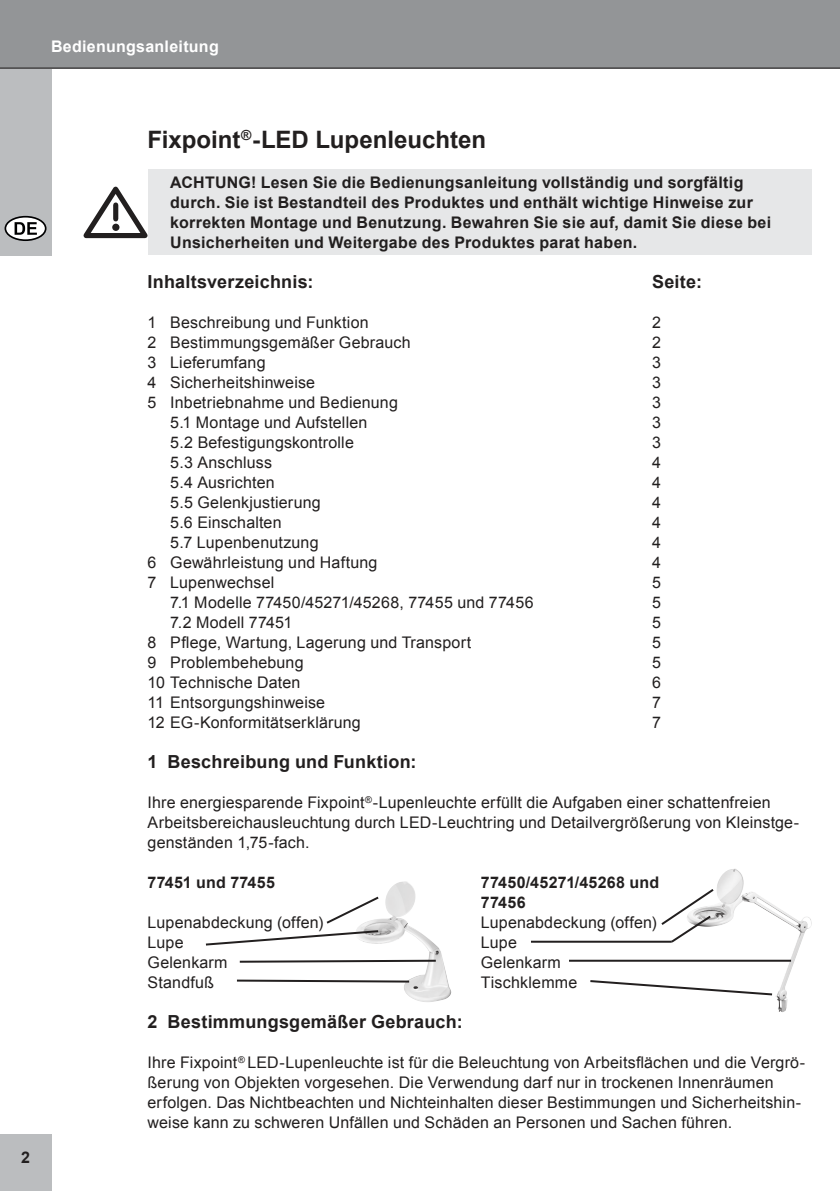
<style>
.page{position:relative;width:840px;height:1191px;background:#fff}
.page>*{position:absolute;margin:0;border:0;box-sizing:border-box;transform-origin:0 0}
.t1{font:700 24px "Arial";color:#221f1f}
.t2{font:700 18px "Arial";letter-spacing:.015em;color:#221f1f}
.t3{font:16px/20px "Arial";letter-spacing:.01em;color:#221f1f}
.t4{font:700 16px/20px "Arial";letter-spacing:.015em;color:#221f1f}
.t5{font:700 16px "Arial";letter-spacing:.015em;color:#fff}
</style>
<div class="page">
<div style="left:0;top:0;width:51px;height:255px;background:#bbbdbf"></div>
<div style="left:0;top:1134px;width:51px;height:57px;background:#bbbdbf"></div>
<div style="left:0;top:0;width:839px;height:68px;background:#939597"></div>
<hr style="left:0;top:68px;width:839px;height:1px;background:#221f1f">
<div style="left:148px;top:169px;width:663px;height:86px;background:#e6e7e8"></div>
<svg style="left:83px;top:186px;width:65px;height:53px"></svg>
<div style="left:113px;top:205px;width:5px;height:14px;background:#221f1f"></div>
<div style="left:112px;top:224px;width:7px;height:7px;background:#221f1f;border-radius:50%"></div>
<svg style="left:5px;top:217px;width:41px;height:23px"></svg>
<div style="left:5px;top:216px;width:41px;height:25px;border:2px solid #000001;border-radius:50%"></div>
<svg style="left:15px;top:222px;width:22px;height:13px"></svg>
<img style="left:380px;top:881px;width:71px;height:121px">
<svg style="left:205px;top:896px;width:175px;height:50px"></svg>
<svg style="left:239px;top:958px;width:198px;height:5px"></svg>
<svg style="left:236px;top:978px;width:175px;height:5px"></svg>
<img style="left:686px;top:869px;width:125px;height:143px">
<hr style="left:530px;top:940px;width:141px;height:2px;background:#221f1f">
<svg style="left:658px;top:887px;width:57px;height:57px"></svg>
<hr style="left:568px;top:959px;width:222px;height:2px;background:#221f1f">
<svg style="left:590px;top:979px;width:183px;height:17px"></svg>
<p class="t5" style="left:51px;top:40px;width:169px">Bedienungsanleitung</p>
<p class="t4" style="left:21px;top:1148px;width:10px">2</p>
<h1 class="t1" style="left:147px;top:131px;width:340px">Fixpoint<sup>®</sup>-LED Lupenleuchten</h1>
<p class="t4" style="left:170px;top:174px;width:602px">ACHTUNG! Lesen Sie die Bedienungsanleitung vollständig und sorgfältig durch. Sie ist Bestandteil des Produktes und enthält wichtige Hinweise zur korrekten Montage und Benutzung. Bewahren Sie sie auf, damit Sie diese bei Unsicherheiten und Weitergabe des Produktes parat haben.</p>
<p class="t2" style="left:147px;top:275px;width:167px">Inhaltsverzeichnis:</p>
<p class="t2" style="left:651px;top:275px;width:51px">Seite:</p>
<p class="t3" style="left:147px;top:314px;width:222px">1 Beschreibung und Funktion</p>
<p class="t3" style="left:651px;top:314px;width:10px">2</p>
<p class="t3" style="left:147px;top:334px;width:264px">2 Bestimmungsgemäßer Gebrauch</p>
<p class="t3" style="left:651px;top:334px;width:10px">2</p>
<p class="t3" style="left:147px;top:354px;width:119px">3 Lieferumfang</p>
<p class="t3" style="left:651px;top:354px;width:10px">3</p>
<p class="t3" style="left:147px;top:374px;width:169px">4 Sicherheitshinweise</p>
<p class="t3" style="left:651px;top:374px;width:10px">3</p>
<p class="t3" style="left:147px;top:394px;width:252px">5 Inbetriebnahme und Bedienung</p>
<p class="t3" style="left:651px;top:394px;width:10px">3</p>
<p class="t3" style="left:170px;top:414px;width:198px">5.1 Montage und Aufstellen</p>
<p class="t3" style="left:651px;top:414px;width:10px">3</p>
<p class="t3" style="left:170px;top:434px;width:185px">5.2 Befestigungskontrolle</p>
<p class="t3" style="left:651px;top:434px;width:10px">3</p>
<p class="t3" style="left:170px;top:454px;width:103px">5.3 Anschluss</p>
<p class="t3" style="left:651px;top:454px;width:10px">4</p>
<p class="t3" style="left:170px;top:474px;width:106px">5.4 Ausrichten</p>
<p class="t3" style="left:651px;top:474px;width:10px">4</p>
<p class="t3" style="left:170px;top:494px;width:152px">5.5 Gelenkjustierung</p>
<p class="t3" style="left:651px;top:494px;width:10px">4</p>
<p class="t3" style="left:170px;top:514px;width:113px">5.6 Einschalten</p>
<p class="t3" style="left:651px;top:514px;width:10px">4</p>
<p class="t3" style="left:170px;top:534px;width:150px">5.7 Lupenbenutzung</p>
<p class="t3" style="left:651px;top:534px;width:10px">4</p>
<p class="t3" style="left:147px;top:554px;width:231px">6 Gewährleistung und Haftung</p>
<p class="t3" style="left:651px;top:554px;width:10px">4</p>
<p class="t3" style="left:147px;top:574px;width:128px">7 Lupenwechsel</p>
<p class="t3" style="left:651px;top:574px;width:10px">5</p>
<p class="t3" style="left:170px;top:594px;width:364px">7.1 Modelle 77450/45271/45268, 77455 und 77456</p>
<p class="t3" style="left:651px;top:594px;width:10px">5</p>
<p class="t3" style="left:170px;top:614px;width:123px">7.2 Modell 77451</p>
<p class="t3" style="left:651px;top:614px;width:10px">5</p>
<p class="t3" style="left:147px;top:633px;width:325px">8 Pflege, Wartung, Lagerung und Transport</p>
<p class="t3" style="left:651px;top:633px;width:10px">5</p>
<p class="t3" style="left:147px;top:654px;width:157px">9 Problembehebung</p>
<p class="t3" style="left:651px;top:654px;width:10px">5</p>
<p class="t3" style="left:147px;top:673px;width:154px">10 Technische Daten</p>
<p class="t3" style="left:651px;top:673px;width:10px">6</p>
<p class="t3" style="left:147px;top:694px;width:179px">11 Entsorgungshinweise</p>
<p class="t3" style="left:651px;top:694px;width:10px">7</p>
<p class="t3" style="left:147px;top:714px;width:215px">12 EG-Konformitätserklärung</p>
<p class="t3" style="left:651px;top:714px;width:10px">7</p>
<p class="t2" style="left:147px;top:755px;width:270px">1 Beschreibung und Funktion:</p>
<p class="t3" style="left:147px;top:794px;width:652px">Ihre energiesparende Fixpoint<sup>®</sup>-Lupenleuchte erfüllt die Aufgaben einer schattenfreien<br>Arbeitsbereichausleuchtung durch LED-Leuchtring und Detailvergrößerung von Kleinstge&shy;genständen 1,75-fach.</p>
<p class="t4" style="left:147px;top:874px;width:129px">77451 und 77455</p>
<p class="t3" style="left:147px;top:914px;width:177px">Lupenabdeckung (offen)<br>Lupe<br>Gelenkarm<br>Standfuß</p>
<p class="t2" style="left:147px;top:1015px;width:316px">2 Bestimmungsgemäßer Gebrauch:</p>
<p class="t3" style="left:147px;top:1054px;width:658px">Ihre Fixpoint<sup>®</sup> LED-Lupenleuchte ist für die Beleuchtung von Arbeitsflächen und die Vergrö&shy;ßerung von Objekten vorgesehen. Die Verwendung darf nur in trockenen Innenräumen erfolgen. Das Nichtbeachten und Nichteinhalten dieser Bestimmungen und Sicherheitshin&shy;weise kann zu schweren Unfällen und Schäden an Personen und Sachen führen.</p>
<p class="t4" style="left:480px;top:874px;width:180px">77450/45271/45268 und<br>77456</p>
<p class="t3" style="left:480px;top:914px;width:177px">Lupenabdeckung (offen)<br>Lupe<br>Gelenkarm<br>Tischklemme</p>
</div>
